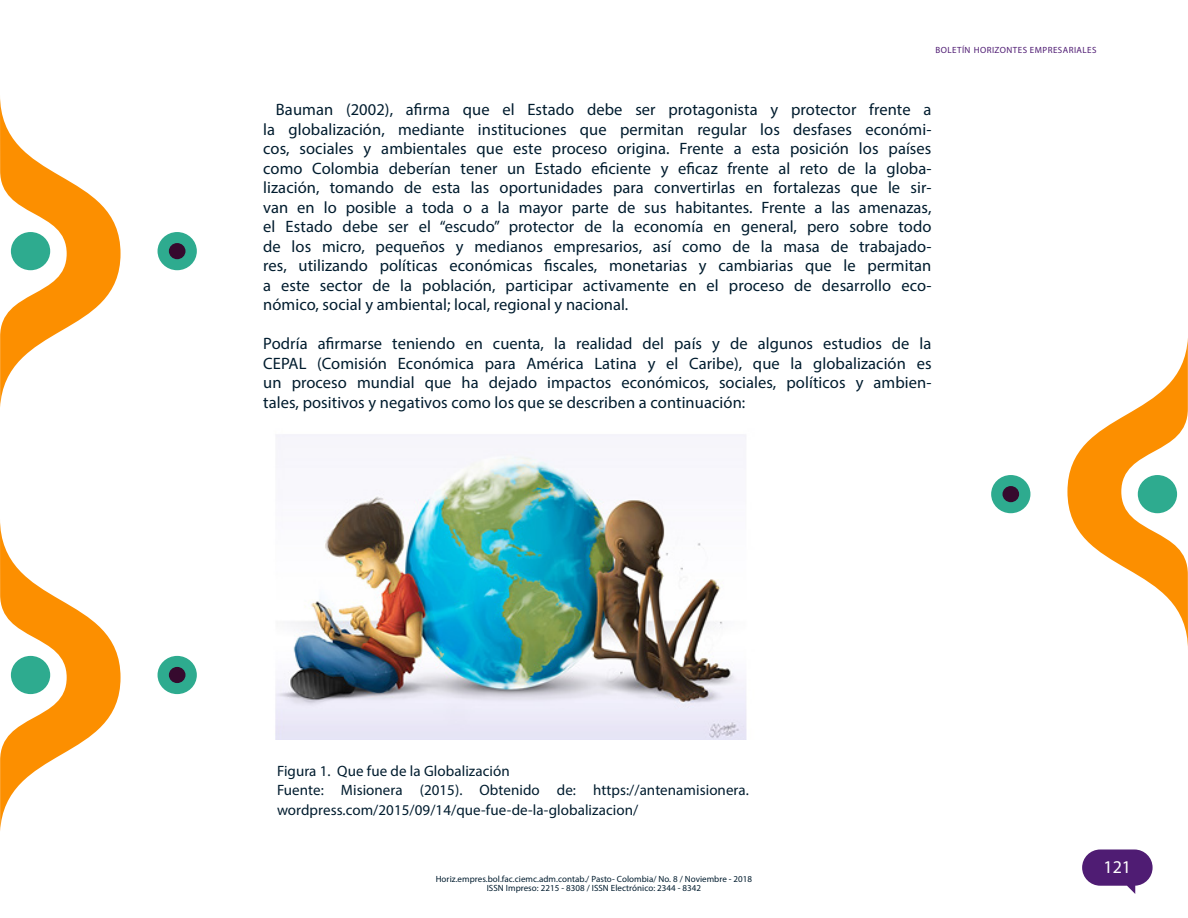
<style>
.page{position:relative;width:1188px;height:918px;background:#fff}
.page>*{position:absolute;margin:0;border:0;box-sizing:border-box;transform-origin:0 0}
.t1{font:18px "Myriad Pro";color:#fff}
.caja_blanca{font:16.5px/19.5px "Myriad Pro";letter-spacing:.005em;color:#001c2e;text-align:justify}
.caja_de_tx{font:15px/19.5px "Myriad Pro";letter-spacing:.005em;color:#001c2e}
.t2{font:9px/9px "Myriad Pro";letter-spacing:.005em;color:#001c2e;text-align:center}
.t3{font:9px "Myriad Pro";letter-spacing:.05em;color:#4f1c73}
</style>
<div class="page">
<div style="left:1082px;top:849px;width:71px;height:37px;background:#4f1c73;border-radius:18px"></div>
<img style="left:275px;top:434px;width:472px;height:305px">
<div style="left:158px;top:232px;width:39px;height:38px;background:#2eab8f;border-radius:50%"></div>
<div style="left:169px;top:243px;width:17px;height:16px;background:#360a2e;border-radius:50%"></div>
<svg style="left:0;top:98px;width:121px;height:309px"></svg>
<div style="left:11px;top:232px;width:39px;height:38px;background:#2eab8f;border-radius:50%"></div>
<div style="left:158px;top:656px;width:39px;height:38px;background:#2eab8f;border-radius:50%"></div>
<div style="left:169px;top:667px;width:17px;height:16px;background:#360a2e;border-radius:50%"></div>
<svg style="left:0;top:522px;width:121px;height:309px"></svg>
<div style="left:11px;top:656px;width:39px;height:38px;background:#2eab8f;border-radius:50%"></div>
<div style="left:991px;top:475px;width:39px;height:38px;background:#2eab8f;border-radius:50%"></div>
<div style="left:1002px;top:486px;width:17px;height:16px;background:#360a2e;border-radius:50%"></div>
<svg style="left:1067px;top:338px;width:121px;height:309px"></svg>
<div style="left:1138px;top:475px;width:39px;height:38px;background:#2eab8f;border-radius:50%"></div>
<p class="t3" style="left:935px;top:44px;width:163px">BOLETÍN HORIZONTES EMPRESARIALES</p>
<p class="caja_blanca" style="left:263px;top:99px;width:670px;text-indent:13px">Bauman (2002), afirma que el Estado debe ser protagonista y protector frente a la globalización, mediante instituciones que permitan regular los desfases económi&shy;cos, sociales y ambientales que este proceso origina. Frente a esta posición los países como Colombia deberían tener un Estado eficiente y eficaz frente al reto de la globa&shy;lización, tomando de esta las oportunidades para convertirlas en fortalezas que le sir&shy;van en lo posible a toda o a la mayor parte de sus habitantes. Frente a las amenazas, el Estado debe ser el “escudo” protector de la economía en general, pero sobre todo de los micro, pequeños y medianos empresarios, así como de la masa de trabajado&shy;res, utilizando políticas económicas fiscales, monetarias y cambiarias que le permitan a este sector de la población, participar activamente en el proceso de desarrollo eco&shy;nómico, social y ambiental; local, regional y nacional.</p>
<p class="caja_blanca" style="left:263px;top:333px;width:670px">Podría afirmarse teniendo en cuenta, la realidad del país y de algunos estudios de la CEPAL (Comisión Económica para América Latina y el Caribe), que la globalización es un proceso mundial que ha dejado impactos económicos, sociales, políticos y ambien&shy;tales, positivos y negativos como los que se describen a continuación:</p>
<p class="caja_de_tx" style="left:277px;top:761px;width:234px">Figura 1. Que fue de la Globalización</p>
<p class="caja_de_tx" style="left:277px;top:780px;width:473px">Fuente: Misionera (2015). Obtenido de: https://antenamisionera. wordpress.com/2015/09/14/que-fue-de-la-globalizacion/</p>
<p class="t2" style="left:436px;top:874px;width:318px">Horiz.empres.bol.fac.ciemc.adm.contab./ Pasto- Colombia/ No. 8 / Noviembre - 2018<br>ISSN Impreso: 2215 - 8308 / ISSN Electrónico: 2344 - 8342</p>
<p class="t1" style="left:1104px;top:856px;width:29px">121</p>
</div>
